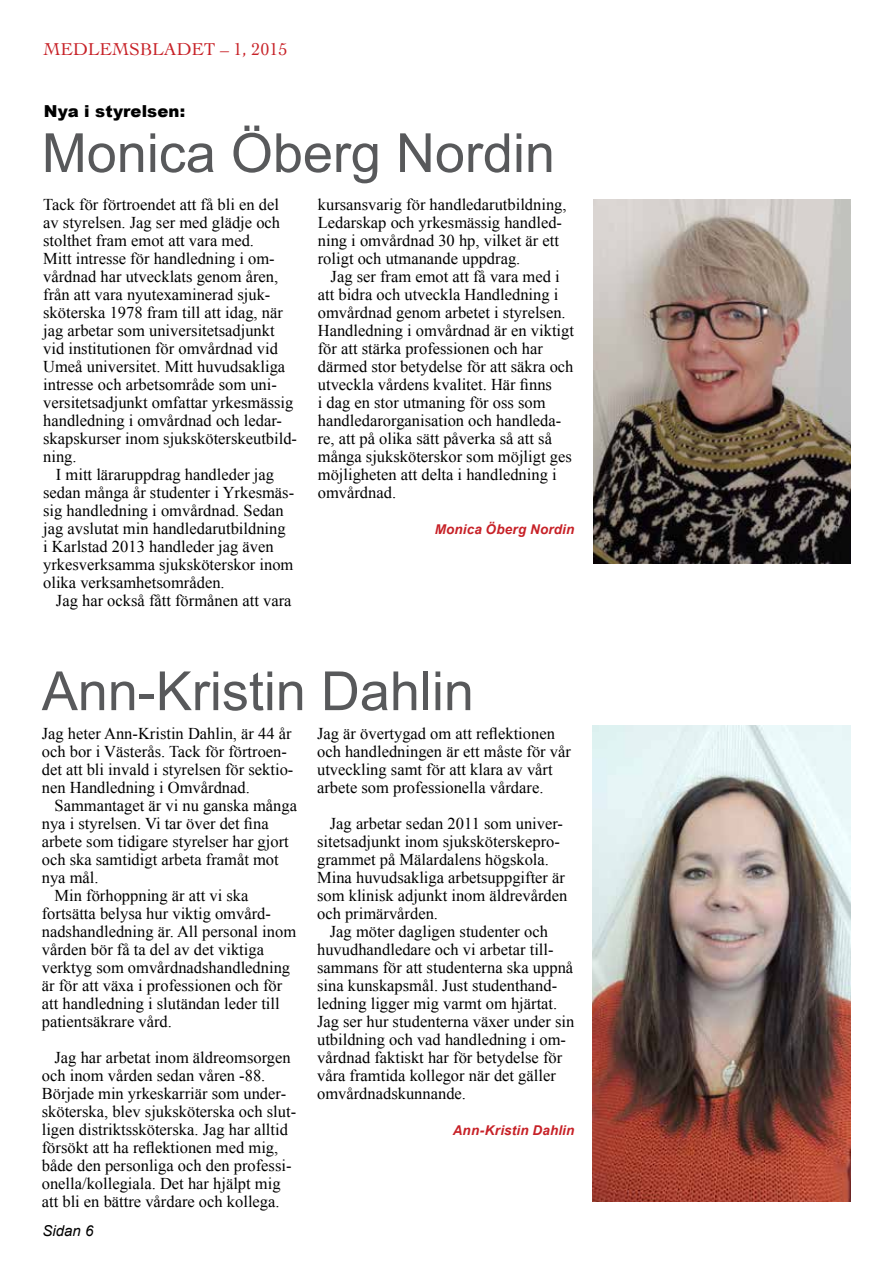
<style>
.page{position:relative;width:893px;height:1263px;background:#fff}
.page>*{position:absolute;margin:0;border:0;box-sizing:border-box;transform-origin:0 0}
.t1{font:54px "Arial";color:#58595b}
.t2{font:18px "Cochin";color:#c72127}
.t3{font:16.5px/18px "Times New Roman";color:#000}
.t4{font:900 16.5px "Arial";letter-spacing:.005em;color:#000}
.t5{font:italic 15px "Arial";color:#000}
.t6{font:italic 700 13.5px "Arial";letter-spacing:.01em;color:#c72127}
</style>
<div class="page">
<img style="left:593px;top:199px;width:257px;height:364px">
<img style="left:592px;top:725px;width:258px;height:477px">
<p class="t2" style="left:43px;top:37px;width:246px">MEDLEMSBLADET – 1, 2015</p>
<p class="t4" style="left:44px;top:99px;width:143px">Nya i styrelsen:</p>
<h1 class="t1" style="left:42px;top:118px;width:515px">Monica Öberg Nordin</h1>
<p class="t3" style="left:43px;top:195px;width:255px">Tack för förtroendet att få bli en del av styrelsen. Jag ser med glädje och stolthet fram emot att vara med.<br>Mitt intresse för handledning i om&shy;vårdnad har utvecklats genom åren, från att vara nyutexaminerad sjuk&shy;sköterska 1978 fram till att idag, när jag arbetar som universitetsadjunkt vid institutionen för omvårdnad vid Umeå universitet. Mitt huvudsakliga intresse och arbetsområde som uni&shy;versitetsadjunkt omfattar yrkesmässig handledning i omvårdnad och ledar&shy;skapskurser inom sjuksköterskeutbild&shy;ning.</p>
<p class="t3" style="left:43px;top:465px;width:252px;text-indent:13px">I mitt läraruppdrag handleder jag sedan många år studenter i Yrkesmäs&shy;sig handledning i omvårdnad. Sedan jag avslutat min handledarutbildning i Karlstad 2013 handleder jag även yrkesverksamma sjuksköterskor inom olika verksamhetsområden.</p>
<p class="t3" style="left:56px;top:591px;width:237px">Jag har också fått förmånen att vara</p>
<p class="t3" style="left:318px;top:195px;width:250px">kursansvarig för handledarutbildning, Ledarskap och yrkesmässig handled&shy;ning i omvårdnad 30 hp, vilket är ett roligt och utmanande uppdrag.</p>
<p class="t3" style="left:318px;top:267px;width:258px;text-indent:13px">Jag ser fram emot att få vara med i att bidra och utveckla Handledning i omvårdnad genom arbetet i styrelsen.<br>Handledning i omvårdnad är en viktigt för att stärka professionen och har därmed stor betydelse för att säkra och utveckla vårdens kvalitet. Här finns<br>i dag en stor utmaning för oss som handledarorganisation och handleda&shy;re, att på olika sätt påverka så att så många sjuksköterskor som möjligt ges möjligheten att delta i handledning i omvårdnad.</p>
<p class="t6" style="left:435px;top:520px;width:141px">Monica Öberg Nordin</p>
<h1 class="t1" style="left:42px;top:656px;width:434px">Ann-Kristin Dahlin</h1>
<p class="t3" style="left:42px;top:724px;width:253px">Jag heter Ann-Kristin Dahlin, är 44 år och bor i Västerås. Tack för förtroen&shy;det att bli invald i styrelsen för sektio&shy;nen Handledning i Omvårdnad.</p>
<p class="t3" style="left:55px;top:796px;width:244px">Sammantaget är vi nu ganska många</p>
<p class="t3" style="left:42px;top:814px;width:228px">nya i styrelsen. Vi tar över det fina</p>
<p class="t3" style="left:42px;top:832px;width:248px">arbete som tidigare styrelser har gjort</p>
<p class="t3" style="left:42px;top:850px;width:238px">och ska samtidigt arbeta framåt mot</p>
<p class="t3" style="left:42px;top:868px;width:58px">nya mål.</p>
<p class="t3" style="left:55px;top:886px;width:195px">Min förhoppning är att vi ska</p>
<p class="t3" style="left:42px;top:904px;width:231px">fortsätta belysa hur viktig omvård-</p>
<p class="t3" style="left:42px;top:922px;width:256px">nadshandledning är. All personal inom</p>
<p class="t3" style="left:42px;top:940px;width:224px">vården bör få ta del av det viktiga</p>
<p class="t3" style="left:42px;top:958px;width:250px">verktyg som omvårdnadshandledning</p>
<p class="t3" style="left:42px;top:976px;width:242px">är för att växa i professionen och för</p>
<p class="t3" style="left:42px;top:994px;width:239px">att handledning i slutändan leder till</p>
<p class="t3" style="left:42px;top:1012px;width:132px">patientsäkrare vård.</p>
<p class="t3" style="left:42px;top:1048px;width:256px;text-indent:13px">Jag har arbetat inom äldreomsorgen och inom vården sedan våren -88.<br>Började min yrkeskarriär som under&shy;sköterska, blev sjuksköterska och slut&shy;ligen distriktssköterska. Jag har alltid försökt att ha reflektionen med mig, både den personliga och den professi&shy;onella/kollegiala. Det har hjälpt mig att bli en bättre vårdare och kollega.</p>
<p class="t5" style="left:43px;top:1221px;width:52px">Sidan 6</p>
<p class="t3" style="left:317px;top:724px;width:255px">Jag är övertygad om att reflektionen och handledningen är ett måste för vår utveckling samt för att klara av vårt arbete som professionella vårdare.</p>
<p class="t3" style="left:317px;top:814px;width:252px;text-indent:13px">Jag arbetar sedan 2011 som univer&shy;sitetsadjunkt inom sjuksköterskepro&shy;grammet på Mälardalens högskola.<br>Mina huvudsakliga arbetsuppgifter är som klinisk adjunkt inom äldrevården och primärvården.</p>
<p class="t3" style="left:317px;top:922px;width:259px;text-indent:13px">Jag möter dagligen studenter och huvudhandledare och vi arbetar till&shy;sammans för att studenterna ska uppnå sina kunskapsmål. Just studenthand&shy;ledning ligger mig varmt om hjärtat.<br>Jag ser hur studenterna växer under sin utbildning och vad handledning i om&shy;vårdnad faktiskt har för betydelse för våra framtida kollegor när det gäller omvårdnadskunnande.</p>
<p class="t6" style="left:453px;top:1121px;width:123px">Ann-Kristin Dahlin</p>
</div>
